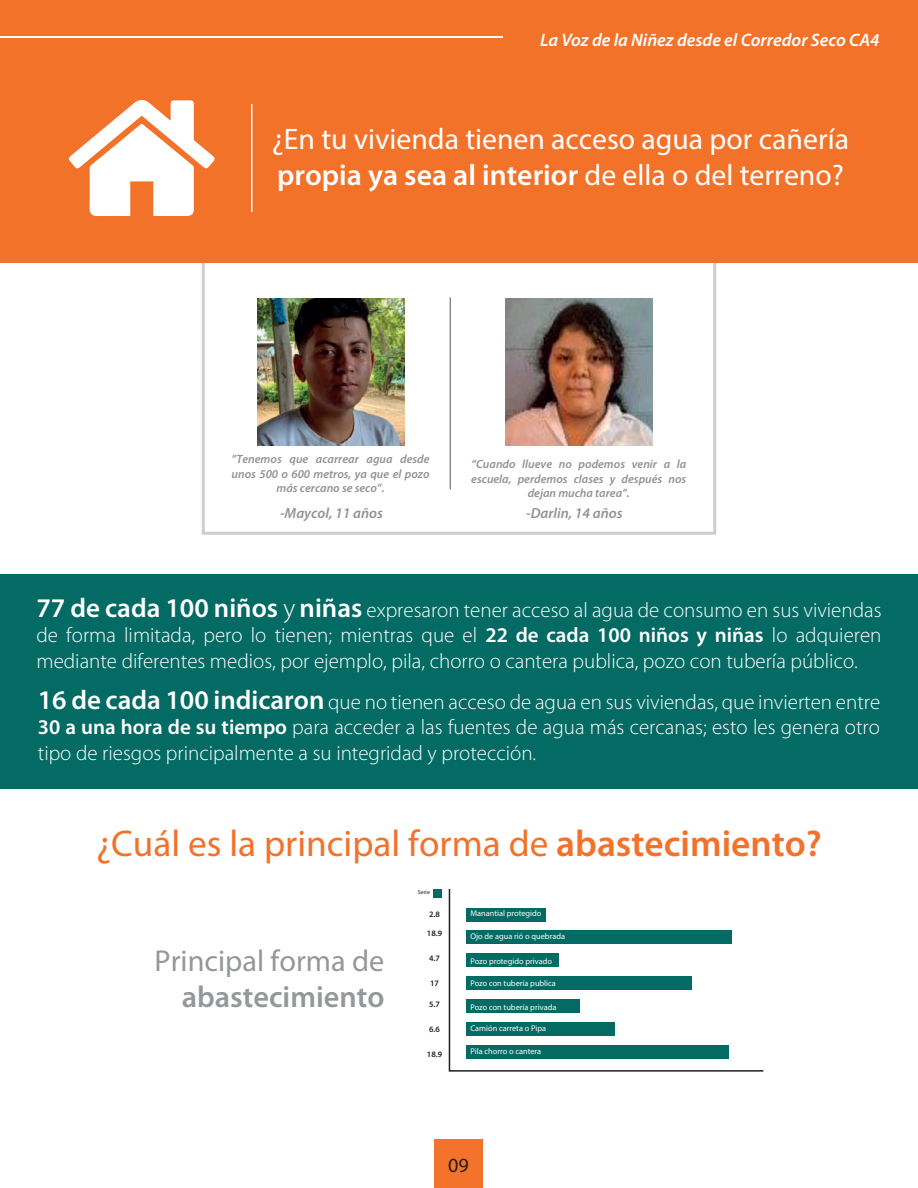
<style>
.page{position:relative;width:918px;height:1188px;background:#fff}
.page>*{position:absolute;margin:0;border:0;box-sizing:border-box;transform-origin:0 0}
.t1{font:37.2px "Myriad Pro";color:#f3722a}
.t2{font:30.3px "Myriad Pro";color:#959798}
.t3{font:600 30.3px "Myriad Pro";color:#959798}
.t4{font:29.7px/35.7px "Myriad Pro";color:#fff}
.t5{font:300 21px/25.2px "Myriad Pro";color:#fff;text-align:justify}
.t6{font:italic 600 18px "Myriad Pro";color:#fff}
.t7{font:18px "Myriad Pro";color:#231f20}
.t8{font:italic 600 14.7px "Myriad Pro";color:#919293}
.t9{font:italic 600 12px/14.4px "Myriad Pro";color:#919293;text-align:center}
.t10{font:8.25px "Myriad Pro";color:#fff}
.t11{font:600 8.25px "Myriad Pro";color:#231f20}
.t12{font:5.85px "Myriad Pro";color:#231f20}
.s1{font-weight:600}
.s2{font-weight:600;font-size:27px}
.s3{font-size:27px}
.s4{font-size:20.1px}
</style>
<div class="page">
<div style="left:202px;top:260px;width:514px;height:275px;border:3px solid #cdcfcc"></div>
<div style="left:0;top:574px;width:918px;height:215px;background:#046b64"></div>
<div style="left:0;top:0;width:918px;height:262px;background:#f3722a"></div>
<hr style="left:0;top:36px;width:503px;height:2px;background:#fff">
<img style="left:257px;top:299px;width:147px;height:146px">
<img style="left:505px;top:299px;width:147px;height:146px">
<hr style="left:450px;top:297px;width:1px;height:192px;background:#575a5a">
<svg style="left:69px;top:100px;width:146px;height:116px"></svg>
<hr style="left:251px;top:104px;width:2px;height:108px;background:#fff">
<svg style="left:448px;top:889px;width:316px;height:183px"></svg>
<div style="left:466px;top:908px;width:80px;height:13px;background:#046b64"></div>
<div style="left:466px;top:930px;width:266px;height:14px;background:#046b64"></div>
<div style="left:466px;top:953px;width:92px;height:14px;background:#046b64"></div>
<div style="left:466px;top:976px;width:226px;height:14px;background:#046b64"></div>
<div style="left:466px;top:999px;width:114px;height:14px;background:#046b64"></div>
<div style="left:466px;top:1022px;width:149px;height:14px;background:#046b64"></div>
<div style="left:466px;top:1045px;width:263px;height:14px;background:#046b64"></div>
<div style="left:434px;top:889px;width:8px;height:8px;background:#046b64"></div>
<div style="left:435px;top:1140px;width:48px;height:48px;background:#f3722c"></div>
<p class="t6" style="left:540px;top:28px;width:341px">La Voz de la Niñez desde el Corredor Seco CA4</p>
<h3 class="t4" style="left:272px;top:121px;width:579px">¿En tu vivienda tienen acceso agua por cañería <span class="s1">propia ya sea al interior</span> de ella o del terreno?</h3>
<p class="t9" style="left:232px;top:452px;width:199px">”Tenemos que acarrear agua desde unos 500 o 600 metros, ya que el pozo más cercano se seco”.</p>
<p class="t9" style="left:471px;top:457px;width:217px">“Cuando llueve no podemos venir a la escuela, perdemos clases y después nos dejan mucha tarea”.</p>
<p class="t8" style="left:280px;top:504px;width:104px">-Maycol, 11 años</p>
<p class="t8" style="left:526px;top:504px;width:98px">-Darlin, 14 años</p>
<p class="t5" style="left:36px;top:598px;width:847px"><span class="s2">77 de cada 100 niños</span> <span class="s3">y</span> <span class="s2">niñas</span> expresaron tener acceso al agua de consumo en sus viviendas de forma limitada, pero lo tienen; mientras que el <span class="s1">22 de cada 100 niños y niñas</span> lo adquieren mediante diferentes medios, por ejemplo, pila, chorro o cantera publica, pozo con tubería público.</p>
<p class="t5" style="left:38px;top:689px;width:844px"><span class="s2">16 de cada 100 indicaron</span> que no tienen acceso de agua en sus viviendas, que invierten entre <span class="s1">30 a una hora de su tiempo</span> para acceder a las fuentes de agua más cercanas; esto les genera otro tipo de riesgos principalmente a su integridad y protección.</p>
<h1 class="t1" style="left:96px;top:821px;width:727px">¿Cuál es la principal forma de <span class="s1">abastecimiento?</span></h1>
<h2 class="t2" style="left:155px;top:942px;width:231px">Principal forma de</h2>
<h2 class="t3" style="left:182px;top:978px;width:204px">abastecimiento</h2>
<p class="t12" style="left:418px;top:889px;width:14px">Serie</p>
<p class="t11" style="left:429px;top:909px;width:12px">2.8</p>
<p class="t11" style="left:429px;top:953px;width:12px">4.7</p>
<p class="t11" style="left:430px;top:978px;width:10px">17</p>
<p class="t11" style="left:429px;top:999px;width:12px">5.7</p>
<p class="t11" style="left:429px;top:1024px;width:12px">6.6</p>
<p class="t11" style="left:427px;top:928px;width:17px">18.9</p>
<p class="t11" style="left:427px;top:1049px;width:17px">18.9</p>
<p class="t10" style="left:470px;top:908px;width:72px">Manantial protegido</p>
<p class="t10" style="left:470px;top:931px;width:96px">Ojo de agua rió o quebrada</p>
<p class="t10" style="left:470px;top:956px;width:83px">Pozo protegido privado</p>
<p class="t10" style="left:470px;top:979px;width:87px">Pozo con tubería publica</p>
<p class="t10" style="left:470px;top:1002px;width:87px">Pozo con tubería privada</p>
<p class="t10" style="left:470px;top:1023px;width:77px">Camión carreta o Pipa</p>
<p class="t10" style="left:470px;top:1046px;width:72px">Pila chorro o cantera</p>
<p class="t7" style="left:448px;top:1155px;width:22px"><span class="s4">0 9</span>21 1</p>
</div>
